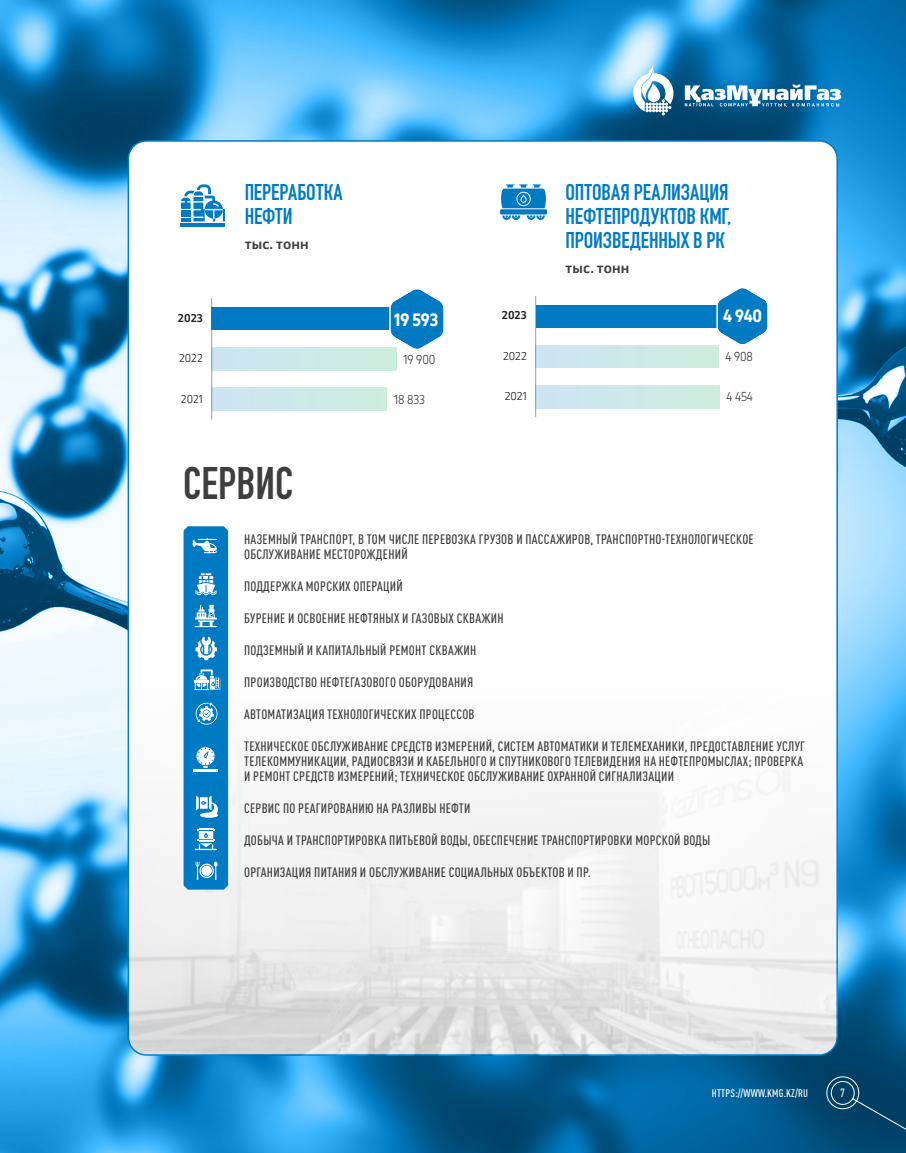
<style>
.page{position:relative;width:906px;height:1153px;background:#fff}
.page>*{position:absolute;margin:0;border:0;box-sizing:border-box;transform-origin:0 0}
.t1{font:700 45px "DIN Condensed";color:#3e3e3f}
.t2{font:700 22.5px/24px "DIN Condensed";letter-spacing:-.005em;color:#007bc3}
.t3{font:800 16.5px "November LCG";letter-spacing:-.01em;color:#fff;scale:.9 1}
.t4{font:500 condensed 13.5px/15px "DIN Pro";letter-spacing:.02em;color:#3e3e3f}
.t5{font:700 13.5px "November LCG";letter-spacing:.01em;color:#3e3e3f}
.t6{font:300 12px "November LCG";letter-spacing:-.01em;color:#3e3e3f;scale:.9 1}
.t7{font:500 condensed 11.85px "DIN Pro";color:#fff}
.t8{font:500 condensed 10.95px "DIN Pro";letter-spacing:.02em;color:#fff}
.t9{font:300 10.5px "November LCG";color:#231f20}
.t10{font:700 10.5px "November LCG";color:#231f20}
</style>
<div class="page">
<img style="left:0;top:0;width:906px;height:1152px">
<div style="left:128px;top:141px;width:709px;height:913px;background:#fff;border-radius:18px"></div>
<img style="left:128px;top:687px;width:710px;height:368px">
<svg style="left:183px;top:526px;width:45px;height:363px"></svg>
<hr style="left:180px;top:223px;width:45px;height:3px;background:#007bc3">
<svg style="left:181px;top:184px;width:44px;height:37px"></svg>
<svg style="left:527px;top:215px;width:18px;height:5px"></svg>
<svg style="left:502px;top:215px;width:18px;height:5px"></svg>
<div style="left:500px;top:209px;width:47px;height:5px;background:#007bc3"></div>
<svg style="left:501px;top:184px;width:45px;height:24px"></svg>
<hr style="left:211px;top:298px;width:1px;height:121px;background:#a8a9ad">
<div style="left:212px;top:307px;width:182px;height:23px;background:#007bc3"></div>
<div style="left:212px;top:347px;width:185px;height:23px;background:#cde9e8"></div>
<div style="left:212px;top:388px;width:175px;height:22px;background:#cde9e8"></div>
<svg style="left:389px;top:289px;width:55px;height:61px"></svg>
<hr style="left:535px;top:296px;width:1px;height:121px;background:#a8a9ad">
<div style="left:535px;top:305px;width:184px;height:22px;background:#007bc3"></div>
<div style="left:535px;top:345px;width:183px;height:23px;background:#cde9e8"></div>
<div style="left:535px;top:385px;width:184px;height:23px;background:#cde9e8"></div>
<svg style="left:716px;top:288px;width:52px;height:57px"></svg>
<div style="left:826px;top:1076px;width:33px;height:32px;border:1px solid #fff;border-radius:50%"></div>
<svg style="left:831px;top:1080px;width:75px;height:56px"></svg>
<svg style="left:633px;top:64px;width:40px;height:51px"></svg>
<svg style="left:685px;top:84px;width:156px;height:23px"></svg>
<h2 class="t2" style="left:245px;top:180px;width:99px">ПЕРЕРАБОТКА<br>НЕФТИ</h2>
<p class="t5" style="left:245px;top:233px;width:65px">тыс. тонн</p>
<h2 class="t2" style="left:565px;top:180px;width:167px">ОПТОВАЯ РЕАЛИЗАЦИЯ<br>НЕФТЕПРОДУКТОВ КМГ,<br>ПРОИЗВЕДЕННЫХ В РК</h2>
<p class="t5" style="left:565px;top:257px;width:65px">тыс. тонн</p>
<p class="t10" style="left:502px;top:307px;width:26px">2023</p>
<p class="t10" style="left:178px;top:309px;width:26px">2023</p>
<p class="t3" style="left:394px;top:306px;width:50px">19 593</p>
<p class="t6" style="left:403px;top:349px;width:37px">19 900</p>
<p class="t6" style="left:394px;top:390px;width:36px">18 833</p>
<p class="t9" style="left:505px;top:388px;width:23px">2021</p>
<p class="t9" style="left:503px;top:347px;width:25px">2022</p>
<p class="t9" style="left:179px;top:350px;width:25px">2022</p>
<p class="t9" style="left:181px;top:390px;width:23px">2021</p>
<p class="t3" style="left:723px;top:302px;width:45px">4 940</p>
<p class="t6" style="left:725px;top:347px;width:32px">4 908</p>
<p class="t6" style="left:726px;top:387px;width:31px">4 454</p>
<h1 class="t1" style="left:183px;top:453px;width:112px">СЕРВИС</h1>
<p class="t4" style="left:244px;top:530px;width:511px">НАЗЕМНЫЙ ТРАНСПОРТ, В ТОМ ЧИСЛЕ ПЕРЕВОЗКА ГРУЗОВ И ПАССАЖИРОВ, ТРАНСПОРТНО-ТЕХНОЛОГИЧЕСКОЕ<br>ОБСЛУЖИВАНИЕ МЕСТОРОЖДЕНИЙ</p>
<p class="t4" style="left:244px;top:577px;width:160px">ПОДДЕРЖКА МОРСКИХ ОПЕРАЦИЙ</p>
<p class="t4" style="left:244px;top:609px;width:261px">БУРЕНИЕ И ОСВОЕНИЕ НЕФТЯНЫХ И ГАЗОВЫХ СКВАЖИН</p>
<p class="t4" style="left:244px;top:641px;width:233px">ПОДЗЕМНЫЙ И КАПИТАЛЬНЫЙ РЕМОНТ СКВАЖИН</p>
<p class="t4" style="left:244px;top:673px;width:231px">ПРОИЗВОДСТВО НЕФТЕГАЗОВОГО ОБОРУДОВАНИЯ</p>
<p class="t4" style="left:244px;top:705px;width:232px">АВТОМАТИЗАЦИЯ ТЕХНОЛОГИЧЕСКИХ ПРОЦЕССОВ</p>
<p class="t4" style="left:244px;top:737px;width:562px">ТЕХНИЧЕСКОЕ ОБСЛУЖИВАНИЕ СРЕДСТВ ИЗМЕРЕНИЙ, СИСТЕМ АВТОМАТИКИ И ТЕЛЕМЕХАНИКИ, ПРЕДОСТАВЛЕНИЕ УСЛУГ<br>ТЕЛЕКОММУНИКАЦИИ, РАДИОСВЯЗИ И КАБЕЛЬНОГО И СПУТНИКОВОГО ТЕЛЕВИДЕНИЯ НА НЕФТЕПРОМЫСЛАХ; ПРОВЕРКА<br>И РЕМОНТ СРЕДСТВ ИЗМЕРЕНИЙ; ТЕХНИЧЕСКОЕ ОБСЛУЖИВАНИЕ ОХРАННОЙ СИГНАЛИЗАЦИИ</p>
<p class="t4" style="left:244px;top:799px;width:228px">СЕРВИС ПО РЕАГИРОВАНИЮ НА РАЗЛИВЫ НЕФТИ</p>
<p class="t4" style="left:244px;top:831px;width:468px">ДОБЫЧА И ТРАНСПОРТИРОВКА ПИТЬЕВОЙ ВОДЫ, ОБЕСПЕЧЕНИЕ ТРАНСПОРТИРОВКИ МОРСКОЙ ВОДЫ</p>
<p class="t4" style="left:244px;top:863px;width:348px">ОРГАНИЗАЦИЯ ПИТАНИЯ И ОБСЛУЖИВАНИЕ СОЦИАЛЬНЫХ ОБЪЕКТОВ И ПР.</p>
<p class="t8" style="left:712px;top:1084px;width:98px">HTTPS://WWW.KMG.KZ/RU</p>
<p class="t7" style="left:840px;top:1083px;width:6px">7</p>
</div>
